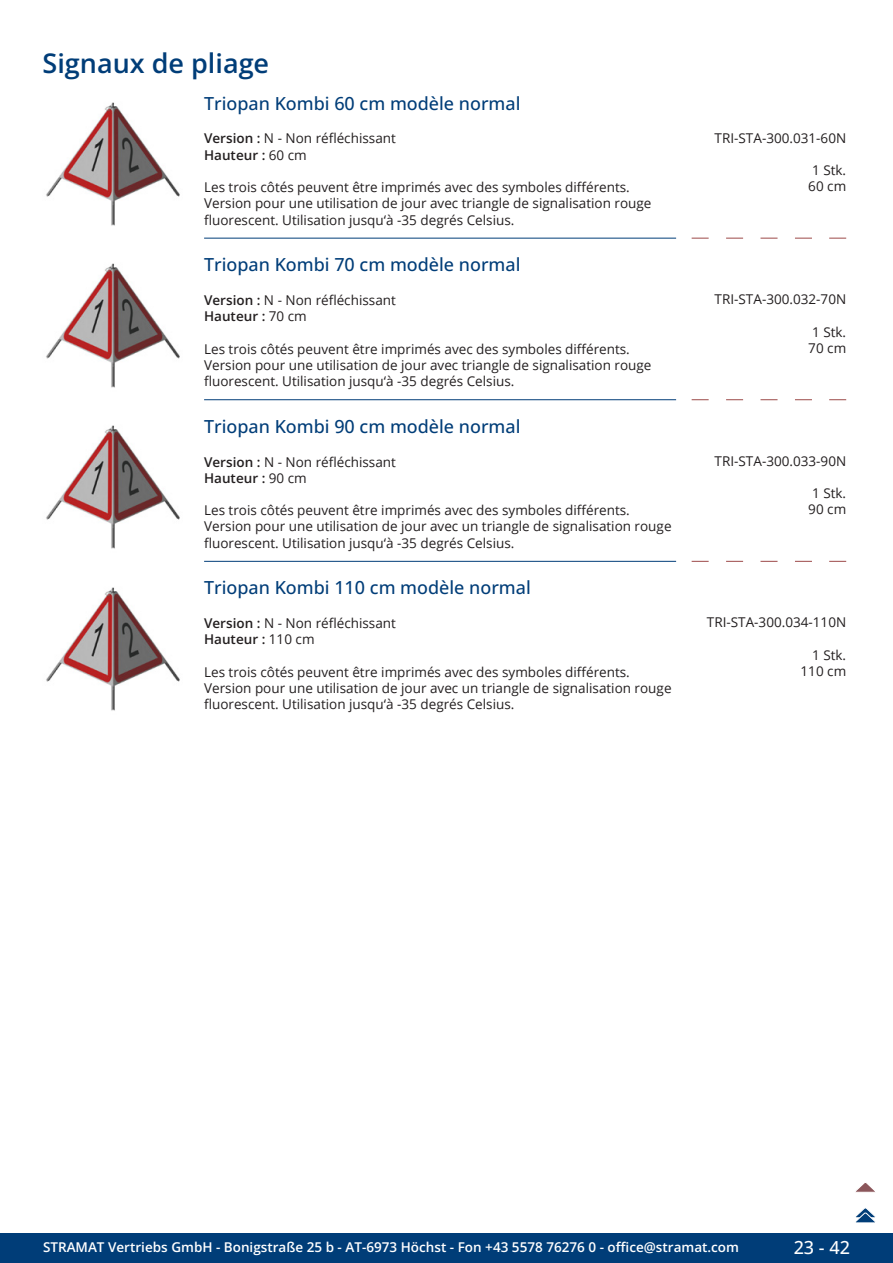
<style>
.page{position:relative;width:893px;height:1263px;background:#fff}
.page>*{position:absolute;margin:0;border:0;box-sizing:border-box;transform-origin:0 0}
.GruppeName{font:600 27px "Open Sans";color:#003d78}
.ArtikelName{font:500 18px "Open Sans";color:#003d78}
.t1{font:500 18px "Open Sans";color:#fff}
.Beschreibung{font:13.5px/16.2px "Open Sans";color:#231f20}
.ArtikelNummer{font:13.5px "Open Sans";color:#231f20}
.t2{font:600 13.5px "Open Sans";color:#fff}
.s1{font-weight:600}
</style>
<div class="page">
<div style="left:0;top:1233px;width:893px;height:30px;background:#003d78"></div>
<img style="left:46px;top:102px;width:134px;height:124px">
<img style="left:46px;top:263px;width:134px;height:125px">
<svg style="left:692px;top:238px;width:17px;height:1px"></svg>
<svg style="left:726px;top:238px;width:17px;height:1px"></svg>
<svg style="left:760px;top:238px;width:17px;height:1px"></svg>
<svg style="left:795px;top:238px;width:17px;height:1px"></svg>
<svg style="left:829px;top:238px;width:17px;height:1px"></svg>
<hr style="left:204px;top:238px;width:472px;height:1px;background:#003d78">
<img style="left:46px;top:425px;width:134px;height:124px">
<svg style="left:692px;top:399px;width:17px;height:1px"></svg>
<svg style="left:726px;top:399px;width:17px;height:1px"></svg>
<svg style="left:760px;top:399px;width:17px;height:1px"></svg>
<svg style="left:795px;top:399px;width:17px;height:1px"></svg>
<svg style="left:829px;top:399px;width:17px;height:1px"></svg>
<hr style="left:204px;top:399px;width:472px;height:1px;background:#003d78">
<img style="left:46px;top:587px;width:134px;height:124px">
<svg style="left:692px;top:561px;width:17px;height:1px"></svg>
<svg style="left:726px;top:561px;width:17px;height:1px"></svg>
<svg style="left:760px;top:561px;width:17px;height:1px"></svg>
<svg style="left:795px;top:561px;width:17px;height:1px"></svg>
<svg style="left:829px;top:561px;width:17px;height:1px"></svg>
<hr style="left:204px;top:561px;width:472px;height:1px;background:#003d78">
<svg style="left:856px;top:1183px;width:19px;height:9px"></svg>
<svg style="left:855px;top:1208px;width:21px;height:15px"></svg>
<p class="GruppeName" style="left:43px;top:44px;width:228px">Signaux de pliage</p>
<p class="ArtikelName" style="left:204px;top:91px;width:318px">Triopan Kombi 60 cm modèle normal</p>
<p class="Beschreibung" style="left:204px;top:130px;width:193px"><span class="s1">Version :</span> N - Non réfléchissant<br><span class="s1">Hauteur :</span> 60 cm</p>
<p class="Beschreibung" style="left:204px;top:179px;width:449px">Les trois côtés peuvent être imprimés avec des symboles différents.<br>Version pour une utilisation de jour avec triangle de signalisation rouge fluorescent. Utilisation jusqu‘à -35 degrés Celsius.</p>
<p class="ArtikelName" style="left:204px;top:252px;width:318px">Triopan Kombi 70 cm modèle normal</p>
<p class="Beschreibung" style="left:204px;top:292px;width:193px"><span class="s1">Version :</span> N - Non réfléchissant<br><span class="s1">Hauteur :</span> 70 cm</p>
<p class="Beschreibung" style="left:204px;top:340px;width:449px">Les trois côtés peuvent être imprimés avec des symboles différents.<br>Version pour une utilisation de jour avec triangle de signalisation rouge fluorescent. Utilisation jusqu‘à -35 degrés Celsius.</p>
<p class="ArtikelName" style="left:204px;top:414px;width:318px">Triopan Kombi 90 cm modèle normal</p>
<p class="Beschreibung" style="left:204px;top:453px;width:193px"><span class="s1">Version :</span> N - Non réfléchissant<br><span class="s1">Hauteur :</span> 90 cm</p>
<p class="Beschreibung" style="left:204px;top:502px;width:469px">Les trois côtés peuvent être imprimés avec des symboles différents.<br>Version pour une utilisation de jour avec un triangle de signalisation rouge fluorescent. Utilisation jusqu‘à -35 degrés Celsius.</p>
<p class="ArtikelName" style="left:204px;top:575px;width:328px">Triopan Kombi 110 cm modèle normal</p>
<p class="Beschreibung" style="left:204px;top:615px;width:193px"><span class="s1">Version :</span> N - Non réfléchissant<br><span class="s1">Hauteur :</span> 110 cm</p>
<p class="Beschreibung" style="left:204px;top:663px;width:469px">Les trois côtés peuvent être imprimés avec des symboles différents.<br>Version pour une utilisation de jour avec un triangle de signalisation rouge fluorescent. Utilisation jusqu‘à -35 degrés Celsius.</p>
<p class="ArtikelNummer" style="left:715px;top:128px;width:133px">TRI-STA-300.031-60N</p>
<p class="ArtikelNummer" style="left:812px;top:161px;width:36px">1 Stk.</p>
<p class="ArtikelNummer" style="left:808px;top:177px;width:39px">60 cm</p>
<p class="ArtikelNummer" style="left:715px;top:290px;width:133px">TRI-STA-300.032-70N</p>
<p class="ArtikelNummer" style="left:812px;top:322px;width:36px">1 Stk.</p>
<p class="ArtikelNummer" style="left:808px;top:339px;width:39px">70 cm</p>
<p class="ArtikelNummer" style="left:715px;top:452px;width:133px">TRI-STA-300.033-90N</p>
<p class="ArtikelNummer" style="left:812px;top:484px;width:36px">1 Stk.</p>
<p class="ArtikelNummer" style="left:808px;top:500px;width:39px">90 cm</p>
<p class="ArtikelNummer" style="left:707px;top:613px;width:141px">TRI-STA-300.034-110N</p>
<p class="ArtikelNummer" style="left:812px;top:646px;width:36px">1 Stk.</p>
<p class="ArtikelNummer" style="left:800px;top:662px;width:47px">110 cm</p>
<p class="t2" style="left:43px;top:1238px;width:698px">STRAMAT Vertriebs GmbH - Bonigstraße 25 b - AT-6973 Höchst - Fon +43 5578 76276 0 - office@stramat.com</p>
<h2 class="t1" style="left:794px;top:1234px;width:58px">23 - 42</h2>
</div>
